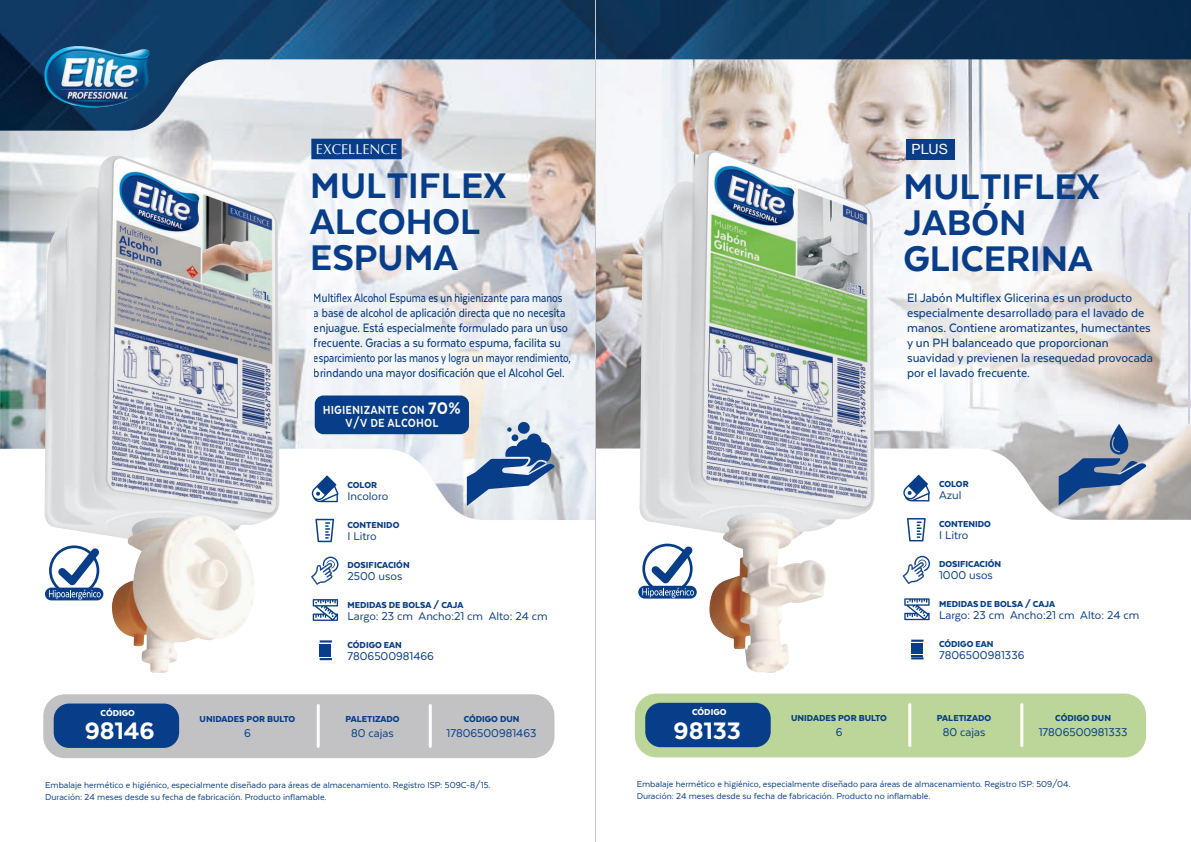
<style>
.page{position:relative;width:1191px;height:842px;background:#fff}
.page>*{position:absolute;margin:0;border:0;box-sizing:border-box;transform-origin:0 0}
.t1{font:800 41px/36px "Texta";color:#083e89}
.t2{font:800 27.5px "Texta";color:#fff}
.t3{font:14.2px "Optima LT Std";color:#fff}
.t4{font:14.1px "Helvetica Neue";color:#fff}
.t5{font:500 14px/15px "Texta";color:#083e89;scale:.8 1}
.t6{font:500 14px/15px "Texta";color:#083e89;scale:.96 1}
.t7{font:800 13.4px/13.9px "Texta";color:#fff;text-align:center;scale:.86 1}
.t8{font:13px "Texta";color:#083e89}
.t9{font:10px/12px "Texta";color:#083e89}
.t10{font:900 10px "Texta";color:#083e89}
.t11{font:900 10px "Texta";color:#fff}
.s1{font-size:19px}
</style>
<div class="page">
<img style="left:596px;top:131px;width:595px;height:389px">
<img style="left:0;top:131px;width:595px;height:389px">
<svg style="left:312px;top:475px;width:27px;height:27px"></svg>
<svg style="left:313px;top:599px;width:25px;height:22px"></svg>
<svg style="left:315px;top:519px;width:19px;height:23px"></svg>
<svg style="left:311px;top:557px;width:27px;height:28px"></svg>
<div style="left:43px;top:694px;width:511px;height:64px;background:#c2c2c4;border-radius:22px"></div>
<svg style="left:320px;top:640px;width:12px;height:20px"></svg>
<hr style="left:317px;top:705px;width:3px;height:41px;background:#fff">
<hr style="left:429px;top:705px;width:3px;height:41px;background:#fff">
<div style="left:54px;top:703px;width:125px;height:45px;background:#083e89;border-radius:15px"></div>
<svg style="left:467px;top:421px;width:87px;height:85px;background:#92a8c5"></svg>
<img style="left:43px;top:156px;width:237px;height:517px">
<hr style="left:1188px;top:214px;width:1px;height:210px;background:#cccde2">
<svg style="left:903px;top:475px;width:27px;height:26px"></svg>
<svg style="left:904px;top:598px;width:25px;height:22px"></svg>
<svg style="left:907px;top:518px;width:18px;height:23px"></svg>
<svg style="left:902px;top:556px;width:28px;height:28px"></svg>
<div style="left:635px;top:693px;width:511px;height:64px;background:#bcd599;border-radius:22px"></div>
<svg style="left:911px;top:640px;width:12px;height:19px"></svg>
<hr style="left:908px;top:705px;width:3px;height:41px;background:#fff">
<hr style="left:1020px;top:705px;width:3px;height:41px;background:#fff">
<div style="left:645px;top:703px;width:125px;height:44px;background:#083e89;border-radius:15px"></div>
<svg style="left:1058px;top:424px;width:88px;height:81px;background:#8f9db3"></svg>
<hr style="left:1189px;top:214px;width:1px;height:210px;background:#cccde2">
<img style="left:638px;top:150px;width:237px;height:523px">
<div style="left:905px;top:139px;width:49px;height:20px;background:#083e89"></div>
<div style="left:311px;top:139px;width:91px;height:20px;background:#083e89"></div>
<div style="left:45px;top:588px;width:58px;height:12px;background:#083e89;border-radius:6px"></div>
<svg style="left:44px;top:548px;width:57px;height:51px"></svg>
<img style="left:0;top:0;width:1191px;height:131px">
<img style="left:44px;top:46px;width:106px;height:62px">
<div style="left:315px;top:395px;width:154px;height:39px;background:#083e89;border-radius:9px"></div>
<hr style="left:595px;top:0;width:1px;height:842px;background:#c7c8ca">
<h3 class="t3" style="left:316px;top:141px;width:83px">EXCELLENCE</h3>
<h3 class="t4" style="left:911px;top:139px;width:38px">PLUS</h3>
<h1 class="t1" style="left:310px;top:167px;width:198px">MULTIFLEX<br>ALCOHOL<br>ESPUMA</h1>
<h1 class="t1" style="left:903px;top:169px;width:198px">MULTIFLEX<br>JABÓN<br>GLICERINA</h1>
<p class="t5" style="left:314px;top:290px;width:323px">Multiflex Alcohol Espuma es un higienizante para manos a base de alcohol de aplicación directa que no necesita enjuague. Está especialmente formulado para un uso frecuente. Gracias a su formato espuma, facilita su esparcimiento por las manos y logra un mayor rendimiento, brindando una mayor dosificación que el Alcohol Gel.</p>
<p class="t6" style="left:907px;top:290px;width:258px">El Jabón Multiflex Glicerina es un producto especialmente desarrollado para el lavado de manos. Contiene aromatizantes, humectantes y un PH balanceado que proporcionan suavidad y previenen la resequedad provocada por el lavado frecuente.</p>
<h3 class="t7" style="left:323px;top:404px;width:161px;rotate:-2deg">HIGIENIZANTE CON <span class="s1">70%<br></span>V/V DE ALCOHOL</h3>
<p class="t10" style="left:347px;top:479px;width:31px">COLOR</p>
<h3 class="t8" style="left:347px;top:489px;width:42px">Incoloro</h3>
<p class="t10" style="left:347px;top:520px;width:53px">CONTENIDO</p>
<h3 class="t8" style="left:347px;top:529px;width:31px">I Litro</h3>
<p class="t10" style="left:347px;top:560px;width:64px">DOSIFICACIÓN</p>
<h3 class="t8" style="left:347px;top:569px;width:56px">2500 usos</h3>
<p class="t10" style="left:347px;top:600px;width:117px">MEDIDAS DE BOLSA / CAJA</p>
<h3 class="t8" style="left:347px;top:609px;width:202px">Largo: 23 cm Ancho:21 cm Alto: 24 cm</h3>
<p class="t10" style="left:347px;top:640px;width:56px">CÓDIGO EAN</p>
<h3 class="t8" style="left:347px;top:650px;width:88px">7806500981466</h3>
<p class="t10" style="left:939px;top:479px;width:31px">COLOR</p>
<h3 class="t8" style="left:939px;top:488px;width:24px">Azul</h3>
<p class="t10" style="left:939px;top:519px;width:53px">CONTENIDO</p>
<h3 class="t8" style="left:939px;top:528px;width:31px">I Litro</h3>
<p class="t10" style="left:939px;top:559px;width:64px">DOSIFICACIÓN</p>
<h3 class="t8" style="left:939px;top:569px;width:55px">1000 usos</h3>
<p class="t10" style="left:939px;top:599px;width:117px">MEDIDAS DE BOLSA / CAJA</p>
<h3 class="t8" style="left:939px;top:609px;width:202px">Largo: 23 cm Ancho:21 cm Alto: 24 cm</h3>
<p class="t10" style="left:939px;top:639px;width:56px">CÓDIGO EAN</p>
<h3 class="t8" style="left:939px;top:649px;width:87px">7806500981336</h3>
<p class="t11" style="left:101px;top:708px;width:36px">CÓDIGO</p>
<p class="t10" style="left:464px;top:714px;width:57px">CÓDIGO DUN</p>
<p class="t10" style="left:200px;top:714px;width:97px">UNIDADES POR BULTO</p>
<h3 class="t8" style="left:244px;top:726px;width:8px">6</h3>
<p class="t10" style="left:345px;top:714px;width:56px">PALETIZADO</p>
<h3 class="t8" style="left:351px;top:726px;width:44px">80 cajas</h3>
<h2 class="t2" style="left:85px;top:717px;width:71px">98146</h2>
<h3 class="t8" style="left:446px;top:726px;width:91px">17806500981463</h3>
<p class="t11" style="left:692px;top:707px;width:36px">CÓDIGO</p>
<p class="t10" style="left:1055px;top:713px;width:57px">CÓDIGO DUN</p>
<p class="t10" style="left:791px;top:713px;width:97px">UNIDADES POR BULTO</p>
<h3 class="t8" style="left:835px;top:726px;width:8px">6</h3>
<p class="t10" style="left:937px;top:713px;width:56px">PALETIZADO</p>
<h3 class="t8" style="left:942px;top:726px;width:44px">80 cajas</h3>
<h2 class="t2" style="left:673px;top:716px;width:69px">98133</h2>
<h3 class="t8" style="left:1038px;top:726px;width:90px">17806500981333</h3>
<p class="t9" style="left:45px;top:779px;width:447px">Embalaje hermético e higiénico, especialmente diseñado para áreas de almacenamiento. Registro ISP: 509C-8/15.<br>Duración: 24 meses desde su fecha de fabricación. Producto inflamable.</p>
<p class="t9" style="left:637px;top:778px;width:435px">Embalaje hermético e higiénico, especialmente diseñado para áreas de almacenamiento. Registro ISP: 509/04.<br>Duración: 24 meses desde su fecha de fabricación. Producto no inflamable.</p>
</div>
